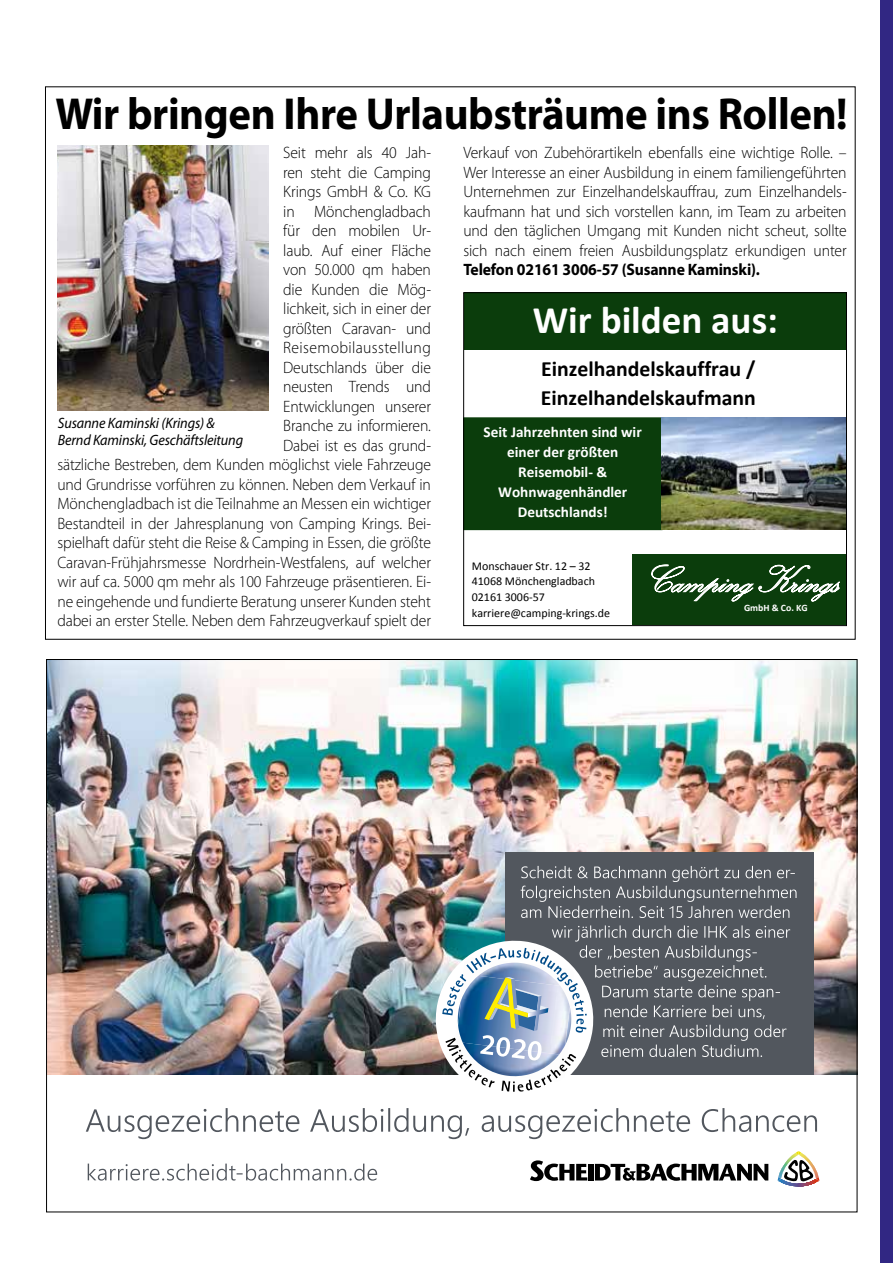
<style>
.page{position:relative;width:893px;height:1263px;background:#fff}
.page>*{position:absolute;margin:0;border:0;box-sizing:border-box;transform-origin:0 0}
.t1{font:700 45px "Myriad Pro";letter-spacing:-.01em;color:#000;scale:.95 1}
.t2{font:700 39.15px "Calibri";color:#fff}
.t3{font:39.15px "Kunstler Script";color:#fff}
.t4{font:700 21.75px/28.7px "Calibri";color:#000}
.t5{font:300 16.5px/19.5px "Myriad Pro";letter-spacing:-.01em;color:#000;text-align:right;scale:.95 1}
.t6{font:700 16.5px "Myriad Pro";letter-spacing:-.01em;color:#000;scale:.95 1}
.t7{font:700 15.3px/20.1px "Calibri";color:#fff;text-align:center}
.t8{font:italic 15px/16.5px "Myriad Pro";letter-spacing:-.01em;color:#000;scale:.95 1}
.t9{font:12px/15.8px "Calibri";color:#000}
.t10{font:700 9.75px "Calibri";color:#fff}
</style>
<div class="page">
<div style="left:880px;top:0;width:13px;height:1263px;background:#312783"></div>
<img style="left:48px;top:661px;width:807px;height:414px">
<div style="left:505px;top:852px;width:309px;height:223px;background:#52575e"></div>
<svg style="left:521px;top:866px;width:275px;height:52px"></svg>
<svg style="left:86px;top:1108px;width:731px;height:31px"></svg>
<svg style="left:429px;top:925px;width:361px;height:167px"></svg>
<svg style="left:530px;top:1160px;width:57px;height:22px"></svg>
<div style="left:588px;top:1164px;width:5px;height:16px;background:#000"></div>
<svg style="left:594px;top:1163px;width:174px;height:18px"></svg>
<svg style="left:777px;top:1151px;width:42px;height:36px"></svg>
<svg style="left:87px;top:1163px;width:290px;height:18px"></svg>
<div style="left:464px;top:293px;width:382px;height:57px;background:#0b3d0c"></div>
<div style="left:464px;top:418px;width:198px;height:112px;background:#0b3d0c"></div>
<div style="left:464px;top:417px;width:198px;height:113px;border:1px solid #0b3d0c"></div>
<img style="left:662px;top:418px;width:183px;height:112px">
<div style="left:632px;top:555px;width:214px;height:70px;background:#0b3d0c"></div>
<div style="left:463px;top:292px;width:384px;height:334px;border:1px solid #000"></div>
<img style="left:58px;top:146px;width:210px;height:265px">
<h1 class="t1" style="left:55px;top:84px;width:836px">Wir bringen Ihre Urlaubsträume ins Rollen!</h1>
<p class="t5" style="left:57px;top:143px;width:395px">Seit mehr als 40 Jah-<br>ren steht die Camping<br>Krings GmbH &amp; Co. KG<br>in Mönchengladbach<br>für den mobilen Ur-<br>laub. Auf einer Fläche<br>von 50.000 qm haben<br>die Kunden die Mög-<br>lichkeit, sich in einer der<br>größten Caravan- und<br>Reisemobilausstellung<br>Deutschlands über die<br>neusten Trends und<br>Entwicklungen unserer<br>Branche zu informieren.<br>Dabei ist es das grund-<br>sätzliche Bestreben, dem Kunden möglichst viele Fahrzeuge und Grundrisse vorführen zu können. Neben dem Verkauf in Mönchengladbach ist die Teilnahme an Messen ein wichtiger Bestandteil in der Jahresplanung von Camping Krings. Bei&shy;spielhaft dafür steht die Reise &amp; Camping in Essen, die größte Caravan-Frühjahrsmesse Nordrhein-Westfalens, auf welcher wir auf ca. 5000 qm mehr als 100 Fahrzeuge präsentieren. Ei&shy;ne eingehende und fundierte Beratung unserer Kunden steht dabei an erster Stelle. Neben dem Fahrzeugverkauf spielt der</p>
<p class="t5" style="left:463px;top:143px;width:405px;text-align:justify">Verkauf von Zubehörartikeln ebenfalls eine wichtige Rolle. – Wer Interesse an einer Ausbildung in einem familiengeführten Unternehmen zur Einzelhandelskauffrau, zum Einzelhandels&shy;kaufmann hat und sich vorstellen kann, im Team zu arbeiten und den täglichen Umgang mit Kunden nicht scheut, sollte sich nach einem freien Ausbildungsplatz erkundigen unter</p>
<p class="t6" style="left:463px;top:259px;width:314px">Telefon 02161 3006-57 (Susanne Kaminski).</p>
<h2 class="t2" style="left:533px;top:292px;width:247px">Wir bilden aus:</h2>
<h3 class="t4" style="left:541px;top:354px;width:216px">Einzelhandelskauffrau /<br>Einzelhandelskaufmann</h3>
<p class="t8" style="left:58px;top:415px;width:197px">Susanne Kaminski (Krings) &amp;<br>Bernd Kaminski, Geschäftsleitung</p>
<p class="t7" style="left:484px;top:421px;width:160px">Seit Jahrzehnten sind wir einer der größten<br>Reisemobil- &amp;<br>Wohnwagenhändler<br>Deutschlands!</p>
<p class="t9" style="left:472px;top:557px;width:140px">Monschauer Str. 12 – 32<br>41068 Mönchengladbach<br>02161 3006-57 karriere@camping-krings.de</p>
<h2 class="t3" style="left:641px;top:559px;width:199px">Camping Krings</h2>
<p class="t10" style="left:744px;top:601px;width:65px">GmbH &amp; Co. KG</p>
</div>
